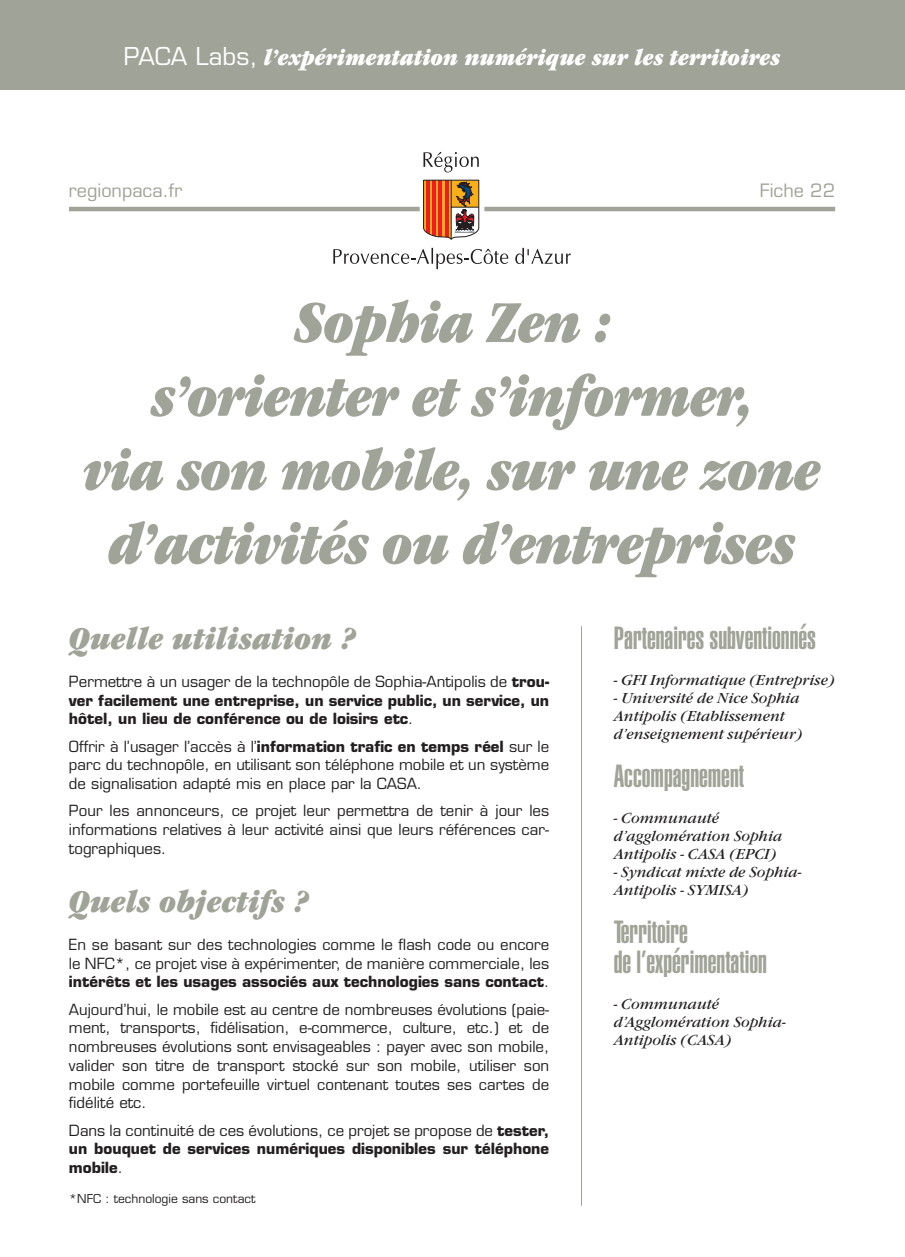
<style>
.page{position:relative;width:905px;height:1257px;background:#fff}
.page>*{position:absolute;margin:0;border:0;box-sizing:border-box;transform-origin:0 0}
.titre{font:61.5px "ITC Garamond Std Ult Narrow Ita";letter-spacing:-.02em;color:#a0a397}
.sous_titre{font:33px "ITC Garamond Std Ult Narrow Ita";color:#a0a397}
.titre_encadré{font:31.5px "Helvetica LT Std Ultra Comp";color:#a0a397}
.t1{font:24px "ITC Garamond Std Ult Narrow Ita";color:#fff}
.t2{font:18px "Eurostile LT Std";color:#a0a397}
.texte{font:15px/18.8px "Eurostile LT Std";color:#231f20;text-align:justify}
.texte-2{font:700 15px/18.8px "Eurostile LT Std";color:#231f20;text-align:justify}
.encadré{font:italic 15px/18px "Garamond Itc T";color:#231f20}
.texte-3{font:12px "Eurostile LT Std";color:#231f20}
.s1{font-family:"Eurostile"}
.s2{font-weight:400}
.s3{font-weight:700}
</style>
<div class="page">
<hr style="left:69px;top:207px;width:350px;height:4px;background:#a0a397">
<hr style="left:484px;top:207px;width:350px;height:4px;background:#a0a397">
<svg style="left:423px;top:152px;width:55px;height:20px"></svg>
<svg style="left:333px;top:248px;width:175px;height:21px"></svg>
<svg style="left:515px;top:248px;width:55px;height:16px"></svg>
<svg style="left:423px;top:180px;width:56px;height:60px"></svg>
<div style="left:0;top:0;width:904px;height:90px;background:#a0a397"></div>
<hr style="left:581px;top:626px;width:1px;height:579px;background:#a0a397">
<h3 class="t1" style="left:124px;top:43px;width:657px"><span class="s1">PACA Labs,</span> l’expérimentation numérique sur les territoires</h3>
<p class="t2" style="left:69px;top:180px;width:115px">regionpaca.fr</p>
<p class="t2" style="left:759px;top:180px;width:77px">Fiche 22</p>
<p class="titre" style="left:294px;top:287px;width:318px">Sophia Zen :</p>
<p class="titre" style="left:151px;top:361px;width:603px">s’orienter et s’informer,</p>
<p class="titre" style="left:83px;top:435px;width:738px">via son mobile, sur une zone</p>
<p class="titre" style="left:108px;top:509px;width:688px">d’activités ou d’entreprises</p>
<p class="sous_titre" style="left:69px;top:620px;width:288px">Quelle utilisation ?</p>
<p class="texte-2" style="left:69px;top:672px;width:481px"><span class="s2">Permettre à un usager de la technopôle de Sophia-Antipolis de</span> trou&shy;ver facilement une entreprise, un service public, un service, un hôtel, un lieu de conférence ou de loisirs etc<span class="s2">.</span></p>
<p class="texte" style="left:69px;top:737px;width:481px">Offrir à l’usager l’accès à l’<span class="s3">information trafic en temps réel</span> sur le parc du technopôle, en utilisant son téléphone mobile et un système de signalisation adapté mis en place par la CASA.</p>
<p class="texte" style="left:69px;top:801px;width:481px">Pour les annonceurs, ce projet leur permettra de tenir à jour les informations relatives à leur activité ainsi que leurs références car&shy;tographiques.</p>
<p class="sous_titre" style="left:69px;top:883px;width:241px">Quels objectifs ?</p>
<p class="texte" style="left:69px;top:935px;width:481px">En se basant sur des technologies comme le flash code ou encore le NFC*, ce projet vise à expérimenter, de manière commerciale, les <span class="s3">intérêts et les usages associés aux technologies sans contact</span>.</p>
<p class="texte" style="left:69px;top:1000px;width:481px">Aujourd’hui, le mobile est au centre de nombreuses évolutions (paie&shy;ment, transports, fidélisation, e-commerce, culture, etc.) et de nombreuses évolutions sont envisageables : payer avec son mobile, valider son titre de transport stocké sur son mobile, utiliser son mobile comme portefeuille virtuel contenant toutes ses cartes de fidélité etc.</p>
<p class="texte-2" style="left:69px;top:1120px;width:481px"><span class="s2">Dans la continuité de ces évolutions, ce projet se propose de</span> tester, un bouquet de services numériques disponibles sur téléphone mobile<span class="s2">.</span></p>
<p class="texte-3" style="left:69px;top:1191px;width:188px">*NFC : technologie sans contact</p>
<p class="titre_encadré" style="left:613px;top:619px;width:203px">Partenaires subventionnés</p>
<p class="encadré" style="left:613px;top:671px;width:222px">- GFI Informatique (Entreprise)</p>
<p class="encadré" style="left:613px;top:689px;width:190px">- Université de Nice Sophia<br>Antipolis (Etablissement d’enseignement supérieur)</p>
<p class="titre_encadré" style="left:613px;top:757px;width:132px">Accompagnement</p>
<p class="encadré" style="left:613px;top:809px;width:170px">- Communauté d’agglomération Sophia<br>Antipolis - CASA (EPCI)</p>
<p class="encadré" style="left:613px;top:863px;width:189px">- Syndicat mixte de Sophia-<br>Antipolis - SYMISA)</p>
<p class="titre_encadré" style="left:613px;top:913px;width:76px">Territoire</p>
<p class="titre_encadré" style="left:613px;top:943px;width:154px">de l’expérimentation</p>
<p class="encadré" style="left:613px;top:995px;width:173px">- Communauté d’Agglomération Sophia-<br>Antipolis (CASA)</p>
</div>
